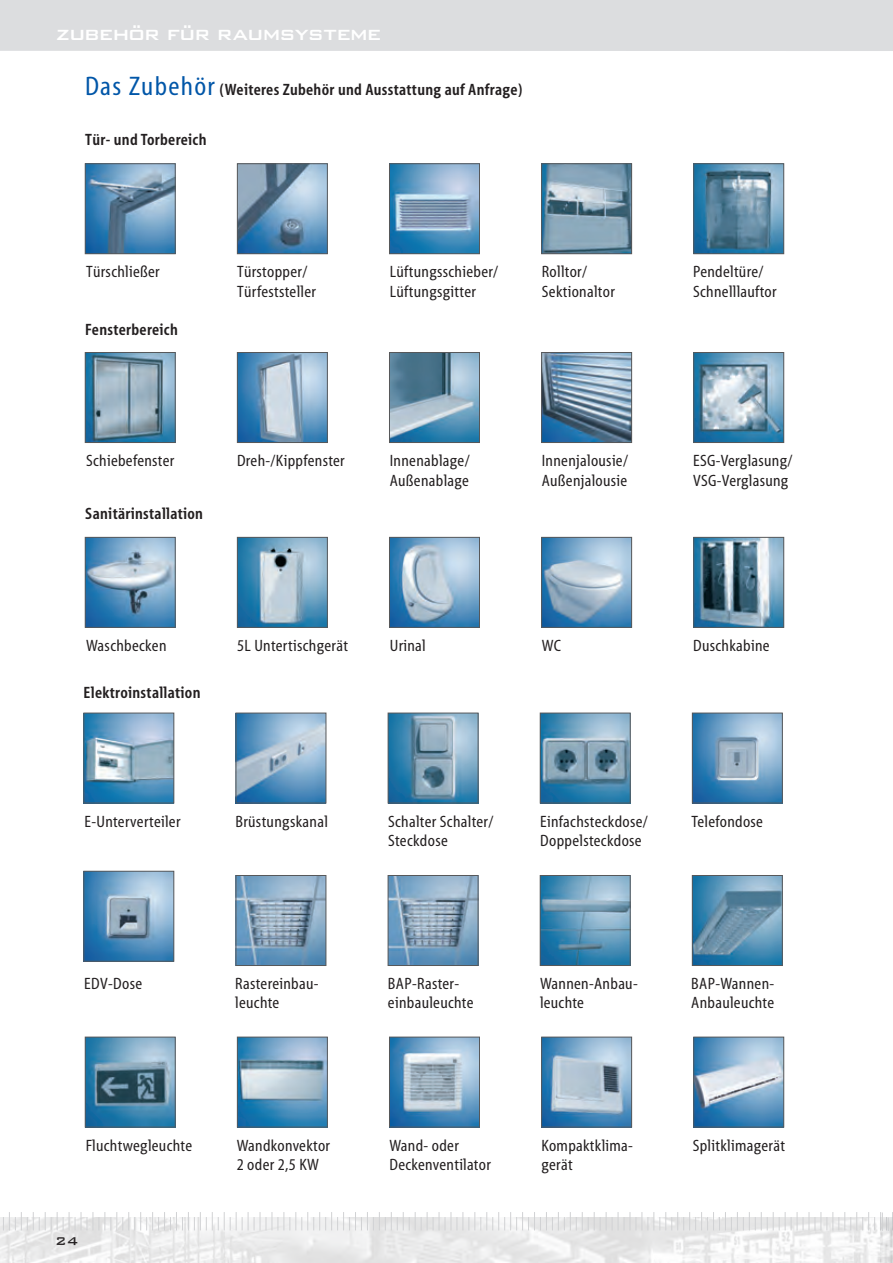
<style>
.page{position:relative;width:893px;height:1263px;background:#fff}
.page>*{position:absolute;margin:0;border:0;box-sizing:border-box;transform-origin:0 0}
.t1{font:500 24px "Bank Gothic BT";letter-spacing:-.045em;color:#fff}
.t2{font:16.5px/19.5px "The Berlin Table";letter-spacing:.02em;color:#231f20}
.t3{font:700 16.5px "The Berlin";letter-spacing:.02em;color:#231f20}
.t4{font:500 15px "Bank Gothic BT";color:#231f20}
.s1{font-family:"The Berlin Table";font-weight:400;font-size:27px;color:#0156a8}
</style>
<div class="page">
<div style="left:0;top:0;width:879px;height:51px;background:#dcdddf"></div>
<img style="left:0;top:1231px;width:880px;height:32px">
<img style="left:880px;top:1231px;width:13px;height:32px">
<svg style="left:879px;top:0;width:14px;height:51px"></svg>
<svg style="left:0;top:1212px;width:893px;height:19px"></svg>
<img style="left:87px;top:166px;width:86px;height:86px">
<div style="left:85px;top:164px;width:90px;height:90px;border:1px solid #57585a"></div>
<img style="left:391px;top:166px;width:87px;height:86px">
<div style="left:389px;top:164px;width:91px;height:90px;border:1px solid #57585a"></div>
<img style="left:695px;top:166px;width:87px;height:86px">
<div style="left:693px;top:164px;width:91px;height:90px;border:1px solid #57585a"></div>
<img style="left:239px;top:166px;width:87px;height:86px">
<div style="left:237px;top:164px;width:91px;height:90px;border:1px solid #57585a"></div>
<img style="left:87px;top:354px;width:86px;height:87px">
<div style="left:85px;top:352px;width:90px;height:91px;border:1px solid #57585a"></div>
<img style="left:391px;top:354px;width:87px;height:87px">
<div style="left:389px;top:352px;width:91px;height:91px;border:1px solid #57585a"></div>
<img style="left:543px;top:354px;width:87px;height:87px">
<div style="left:541px;top:352px;width:91px;height:91px;border:1px solid #57585a"></div>
<img style="left:695px;top:354px;width:87px;height:87px">
<div style="left:693px;top:352px;width:91px;height:91px;border:1px solid #57585a"></div>
<img style="left:239px;top:354px;width:87px;height:87px">
<div style="left:237px;top:352px;width:91px;height:91px;border:1px solid #57585a"></div>
<img style="left:87px;top:539px;width:86px;height:86px">
<div style="left:85px;top:537px;width:90px;height:90px;border:1px solid #57585a"></div>
<img style="left:391px;top:539px;width:87px;height:86px">
<div style="left:389px;top:537px;width:91px;height:90px;border:1px solid #57585a"></div>
<img style="left:543px;top:539px;width:87px;height:86px">
<div style="left:541px;top:537px;width:91px;height:90px;border:1px solid #57585a"></div>
<img style="left:695px;top:539px;width:87px;height:86px">
<div style="left:693px;top:537px;width:91px;height:90px;border:1px solid #57585a"></div>
<img style="left:239px;top:539px;width:87px;height:86px">
<div style="left:237px;top:537px;width:91px;height:90px;border:1px solid #57585a"></div>
<img style="left:543px;top:166px;width:87px;height:86px">
<div style="left:541px;top:164px;width:91px;height:90px;border:1px solid #57585a"></div>
<img style="left:86px;top:715px;width:86px;height:86px">
<div style="left:84px;top:713px;width:90px;height:90px;border:1px solid #57585a"></div>
<img style="left:390px;top:715px;width:86px;height:86px">
<div style="left:388px;top:713px;width:90px;height:90px;border:1px solid #57585a"></div>
<img style="left:542px;top:715px;width:86px;height:86px">
<div style="left:540px;top:713px;width:90px;height:90px;border:1px solid #57585a"></div>
<img style="left:694px;top:715px;width:86px;height:86px">
<div style="left:692px;top:713px;width:90px;height:90px;border:1px solid #57585a"></div>
<img style="left:238px;top:715px;width:86px;height:86px">
<div style="left:236px;top:713px;width:90px;height:90px;border:1px solid #57585a"></div>
<img style="left:86px;top:873px;width:86px;height:86px">
<div style="left:84px;top:871px;width:90px;height:90px;border:1px solid #57585a"></div>
<img style="left:390px;top:877px;width:86px;height:87px">
<div style="left:388px;top:875px;width:90px;height:91px;border:1px solid #57585a"></div>
<img style="left:542px;top:877px;width:86px;height:87px">
<div style="left:540px;top:875px;width:90px;height:91px;border:1px solid #57585a"></div>
<img style="left:694px;top:877px;width:86px;height:87px">
<div style="left:692px;top:875px;width:90px;height:91px;border:1px solid #57585a"></div>
<img style="left:238px;top:877px;width:86px;height:87px">
<div style="left:236px;top:875px;width:90px;height:91px;border:1px solid #57585a"></div>
<img style="left:87px;top:1039px;width:86px;height:86px">
<div style="left:85px;top:1037px;width:90px;height:90px;border:1px solid #57585a"></div>
<img style="left:391px;top:1039px;width:87px;height:86px">
<div style="left:389px;top:1037px;width:91px;height:90px;border:1px solid #57585a"></div>
<img style="left:543px;top:1039px;width:87px;height:86px">
<div style="left:541px;top:1037px;width:91px;height:90px;border:1px solid #57585a"></div>
<img style="left:239px;top:1039px;width:87px;height:86px">
<div style="left:237px;top:1037px;width:91px;height:90px;border:1px solid #57585a"></div>
<img style="left:695px;top:1039px;width:87px;height:86px">
<div style="left:693px;top:1037px;width:91px;height:90px;border:1px solid #57585a"></div>
<h1 class="t1" style="left:56px;top:20px;width:327px">zubehör für raumsysteme</h1>
<p class="t3" style="left:85px;top:82px;width:439px"><span class="s1">Das Zubehör</span> (Weiteres Zubehör und Ausstattung auf Anfrage)</p>
<p class="t3" style="left:85px;top:131px;width:123px">Tür- und Torbereich</p>
<p class="t2" style="left:86px;top:263px;width:75px">Türschließer</p>
<p class="t3" style="left:85px;top:321px;width:94px">Fensterbereich</p>
<p class="t2" style="left:237px;top:263px;width:80px">Türstopper/<br>Türfeststeller</p>
<p class="t2" style="left:390px;top:263px;width:110px">Lüftungsschieber/<br>Lüftungsgitter</p>
<p class="t2" style="left:542px;top:263px;width:75px">Rolltor/<br>Sektionaltor</p>
<p class="t2" style="left:86px;top:451px;width:90px">Schiebefenster</p>
<p class="t3" style="left:85px;top:505px;width:119px">Sanitärinstallation</p>
<p class="t2" style="left:237px;top:451px;width:109px">Dreh-/Kippfenster</p>
<p class="t2" style="left:390px;top:451px;width:81px">Innenablage/<br>Außenablage</p>
<p class="t2" style="left:542px;top:451px;width:88px">Innenjalousie/<br>Außenjalousie</p>
<p class="t2" style="left:693px;top:263px;width:85px">Pendeltüre/<br>Schnelllauftor</p>
<p class="t2" style="left:693px;top:451px;width:101px">ESG-Verglasung/<br>VSG-Verglasung</p>
<p class="t2" style="left:86px;top:636px;width:82px">Waschbecken</p>
<p class="t3" style="left:84px;top:684px;width:118px">Elektroinstallation</p>
<p class="t2" style="left:237px;top:636px;width:112px">5L Untertischgerät</p>
<p class="t2" style="left:390px;top:636px;width:37px">Urinal</p>
<p class="t2" style="left:84px;top:812px;width:98px">E-Unterverteiler</p>
<p class="t2" style="left:235px;top:812px;width:94px">Brüstungskanal</p>
<p class="t2" style="left:388px;top:812px;width:107px">Schalter Schalter/<br>Steckdose</p>
<p class="t2" style="left:542px;top:636px;width:21px">WC</p>
<p class="t2" style="left:693px;top:636px;width:78px">Duschkabine</p>
<p class="t2" style="left:540px;top:812px;width:109px">Einfachsteckdose/<br>Doppelsteckdose</p>
<p class="t2" style="left:691px;top:812px;width:73px">Telefondose</p>
<p class="t2" style="left:84px;top:974px;width:59px">EDV-Dose</p>
<p class="t2" style="left:235px;top:974px;width:85px">Rastereinbau&shy;leuchte</p>
<p class="t2" style="left:388px;top:974px;width:87px">BAP-Raster&shy;einbauleuchte</p>
<p class="t2" style="left:540px;top:974px;width:99px">Wannen-Anbau&shy;leuchte</p>
<p class="t2" style="left:691px;top:974px;width:84px">BAP-Wannen-<br>Anbauleuchte</p>
<p class="t2" style="left:86px;top:1136px;width:108px">Fluchtwegleuchte</p>
<p class="t4" style="left:55px;top:1233px;width:12px">24</p>
<p class="t2" style="left:237px;top:1136px;width:95px">Wandkonvektor<br>2 oder 2,5 KW</p>
<p class="t2" style="left:389px;top:1136px;width:103px">Wand- oder<br>Deckenventilator</p>
<p class="t2" style="left:541px;top:1136px;width:93px">Kompaktklima&shy;gerät</p>
<p class="t2" style="left:693px;top:1136px;width:94px">Splitklimagerät</p>
</div>
